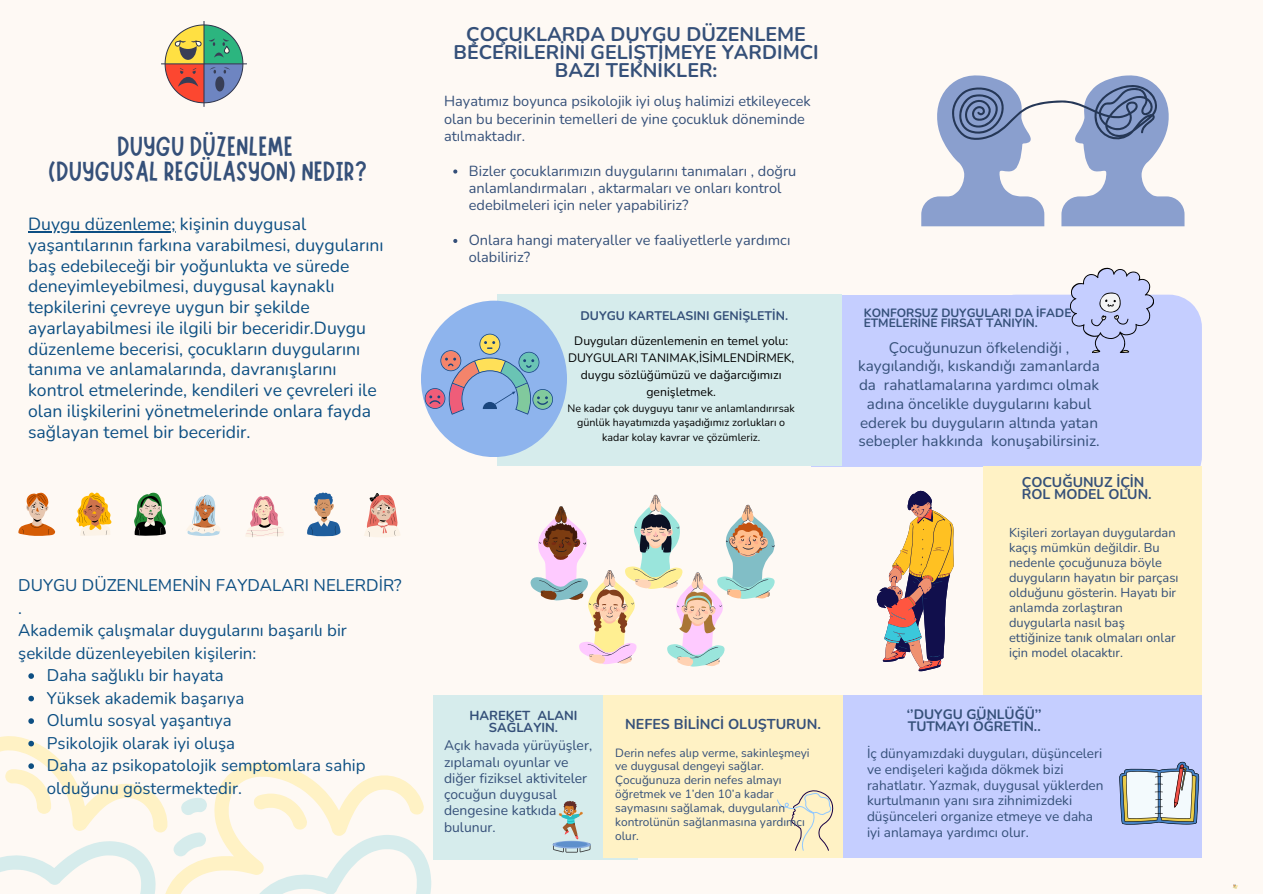
<style>
.page{position:relative;width:1263px;height:894px;background:#fff}
.page>*{position:absolute;margin:0;border:0;box-sizing:border-box;transform-origin:0 0}
.t1{font:27.75px/24.8px "Marykate";color:#355079;text-align:center}
.t2{font:700 19.65px/18px "Nunito";color:#355079;text-align:center}
.t3{font:17.55px/20.7px "Nunito";color:#0d4f83}
.t4{font:16.8px "Nunito";color:#0d4f83}
.t5{font:15.3px/18.8px "Nunito";color:#355079;text-align:center}
.t6{font:14.55px/17.4px "Nunito";color:#355079}
.t7{font:700 14.25px "Nunito";color:#355079}
.t8{font:700 14.1px/12.3px "Nunito";color:#355079}
.t9{font:13.95px/16.2px "Nunito";color:#355079}
.t10{font:13.65px/15.8px "Nunito";color:#355079}
.t11{font:700 13.65px/11.9px "Nunito";color:#355079}
.t12{font:700 13.05px/12px "Nunito";color:#355079;text-align:center}
.t13{font:12.9px/15px "Nunito";color:#355079}
.t14{font:700 12.45px "Nunito";color:#355079}
.t15{font:12.15px/17px "Nunito";color:#000;text-align:center}
.t16{font:700 12px/10.5px "Nunito";color:#355079}
.t17{font:11.85px/14px "Nunito";color:#355079}
.t18{font:10.65px/15px "Nunito";color:#000;text-align:center}
</style>
<div class="page">
<div style="left:0;top:0;width:1263px;height:893px;background:#fef9f4"></div>
<div style="left:811px;top:294px;width:201px;height:172px;background:#c5ceff"></div>
<div style="left:498px;top:294px;width:344px;height:171px;background:#d6ecec"></div>
<div style="left:984px;top:465px;width:218px;height:234px;background:#fff2c5"></div>
<div style="left:421px;top:300px;width:146px;height:157px;background:#8eb4ed;border-radius:50%"></div>
<div style="left:842px;top:695px;width:360px;height:162px;background:#c5ceff"></div>
<div style="left:433px;top:695px;width:205px;height:164px;background:#d6ecec"></div>
<div style="left:603px;top:695px;width:239px;height:162px;background:#fff2c5"></div>
<svg style="left:984px;top:267px;width:218px;height:199px"></svg>
<hr style="left:204px;top:21px;width:1px;height:85px;background:#2d334a">
<hr style="left:161px;top:64px;width:86px;height:1px;background:#2d334a">
<svg style="left:165px;top:25px;width:78px;height:78px"></svg>
<svg style="left:425px;top:333px;width:128px;height:81px"></svg>
<svg style="left:18px;top:492px;width:38px;height:44px"></svg>
<svg style="left:76px;top:492px;width:36px;height:44px"></svg>
<svg style="left:134px;top:492px;width:32px;height:44px"></svg>
<svg style="left:187px;top:494px;width:33px;height:42px"></svg>
<svg style="left:245px;top:496px;width:39px;height:41px"></svg>
<svg style="left:307px;top:492px;width:34px;height:45px"></svg>
<svg style="left:364px;top:493px;width:36px;height:44px"></svg>
<svg style="left:876px;top:490px;width:78px;height:181px"></svg>
<svg style="left:530px;top:494px;width:245px;height:172px"></svg>
<svg style="left:778px;top:790px;width:56px;height:60px"></svg>
<svg style="left:552px;top:800px;width:39px;height:52px"></svg>
<svg style="left:1232px;top:884px;width:6px;height:4px"></svg>
<svg style="left:921px;top:75px;width:263px;height:151px"></svg>
<svg style="left:1119px;top:761px;width:80px;height:64px;background:#bcc2c9"></svg>
<hr style="left:28px;top:231px;width:147px;height:1px;background:#0d4f83">
<svg style="left:453px;top:169px;width:4px;height:4px"></svg>
<svg style="left:453px;top:239px;width:4px;height:4px"></svg>
<svg style="left:28px;top:673px;width:6px;height:5px"></svg>
<svg style="left:28px;top:695px;width:6px;height:6px"></svg>
<svg style="left:28px;top:718px;width:6px;height:5px"></svg>
<svg style="left:0;top:736px;width:431px;height:157px"></svg>
<h1 class="t1" style="left:48px;top:132px;width:321px">DUYGU DÜZENLEME<br>(DUYGUSAL REGÜLASYON) NEDIR?</h1>
<p class="t3" style="left:28px;top:213px;width:357px">Duygu düzenleme; kişinin duygusal yaşantılarının farkına varabilmesi, duygularını baş edebileceği bir yoğunlukta ve sürede deneyimleyebilmesi, duygusal kaynaklı tepkilerini çevreye uygun bir şekilde ayarlayabilmesi ile ilgili bir beceridir.Duygu düzenleme becerisi, çocukların duygularını tanıma ve anlamalarında, davranışlarını kontrol etmelerinde, kendileri ve çevreleri ile olan ilişkilerini yönetmelerinde onlara fayda sağlayan temel bir beceridir.</p>
<p class="t4" style="left:18px;top:573px;width:385px">DUYGU DÜZENLEMENİN FAYDALARI NELERDİR?</p>
<p class="t4" style="left:18px;top:596px;width:5px">.</p>
<p class="t4" style="left:18px;top:618px;width:330px">Akademik çalışmalar duygularını başarılı bir</p>
<p class="t4" style="left:18px;top:641px;width:240px">şekilde düzenleyebilen kişilerin:</p>
<p class="t4" style="left:47px;top:663px;width:178px">Daha sağlıklı bir hayata</p>
<p class="t4" style="left:47px;top:686px;width:199px">Yüksek akademik başarıya</p>
<p class="t4" style="left:47px;top:708px;width:186px">Olumlu sosyal yaşantıya</p>
<p class="t4" style="left:47px;top:731px;width:190px">Psikolojik olarak iyi oluşa</p>
<p class="t4" style="left:47px;top:753px;width:320px">Daha az psikopatolojik semptomlara sahip</p>
<p class="t4" style="left:47px;top:776px;width:196px">olduğunu göstermektedir.</p>
<p class="t2" style="left:454px;top:25px;width:367px">ÇOÇUKLARDA DUYGU DÜZENLEME<br>BECERİLERİNİ GELİŞTİMEYE YARDIMCI<br>BAZI TEKNİKLER:</p>
<p class="t6" style="left:444px;top:92px;width:368px">Hayatımız boyunca psikolojik iyi oluş halimizi etkileyecek olan bu becerinin temelleri de yine çocukluk döneminde atılmaktadır.</p>
<p class="t6" style="left:469px;top:161px;width:329px">Bizler çocuklarımızın duygularını tanımaları , doğru anlamlandırmaları , aktarmaları ve onları kontrol edebilmeleri için neler yapabiliriz?</p>
<p class="t6" style="left:469px;top:231px;width:323px">Onlara hangi materyaller ve faaliyetlerle yardımcı olabiliriz?</p>
<p class="t14" style="left:580px;top:307px;width:209px">DUYGU KARTELASINI GENİŞLETİN.</p>
<p class="t15" style="left:568px;top:332px;width:228px">Duyguları düzenlemenin en temel yolu:<br>DUYGULARI TANIMAK,İSİMLENDİRMEK, duygu sözlüğümüzü ve dağarcığımızı genişletmek.</p>
<p class="t18" style="left:567px;top:400px;width:229px">Ne kadar çok duyguyu tanır ve anlamlandırırsak günlük hayatımızda yaşadığımız zorlukları o kadar kolay kavrar ve çözümleriz.</p>
<p class="t12" style="left:469px;top:709px;width:110px">HAREKET ALANI<br>SAĞLAYIN.</p>
<p class="t9" style="left:444px;top:736px;width:150px">Açık havada yürüyüşler, zıplamalı oyunlar ve diğer fiziksel aktiviteler çocuğun duygusal dengesine katkıda bulunur.</p>
<p class="t7" style="left:625px;top:714px;width:197px">NEFES BİLİNCİ OLUŞTURUN.</p>
<p class="t17" style="left:615px;top:744px;width:196px">Derin nefes alıp verme, sakinleşmeyi ve duygusal dengeyi sağlar.<br>Çocuğunuza derin nefes almayı öğretmek ve 1’den 10’a kadar saymasını sağlamak, duyguların kontrolünün sağlanmasına yardımcı olur.</p>
<p class="t16" style="left:864px;top:306px;width:209px">KONFORSUZ DUYGULARI DA İFADE<br>ETMELERİNE FIRSAT TANIYIN.</p>
<p class="t5" style="left:858px;top:337px;width:243px">Çocuğunuzun öfkelendiği , kaygılandığı, kıskandığı zamanlarda da rahatlamalarına yardımcı olmak adına öncelikle duygularını kabul ederek bu duyguların altında yatan sebepler hakkında konuşabilirsiniz.</p>
<p class="t8" style="left:1022px;top:475px;width:131px">ÇOCUĞUNUZ İÇİN<br>ROL MODEL OLUN.</p>
<p class="t13" style="left:1009px;top:525px;width:171px">Kişileri zorlayan duygulardan kaçış mümkün değildir. Bu nedenle çocuğunuza böyle duyguların hayatın bir parçası olduğunu gösterin. Hayatı bir anlamda zorlaştıran duygularla nasıl baş ettiğinize tanık olmaları onlar için model olacaktır.</p>
<p class="t11" style="left:907px;top:707px;width:136px">‘’DUYGU GÜNLÜĞÜ’’<br>TUTMAYI ÖĞRETİN..</p>
<p class="t10" style="left:867px;top:744px;width:238px">İç dünyamızdaki duyguları, düşünceleri ve endişeleri kağıda dökmek bizi rahatlatır. Yazmak, duygusal yüklerden kurtulmanın yanı sıra zihnimizdeki düşünceleri organize etmeye ve daha iyi anlamaya yardımcı olur.</p>
</div>
